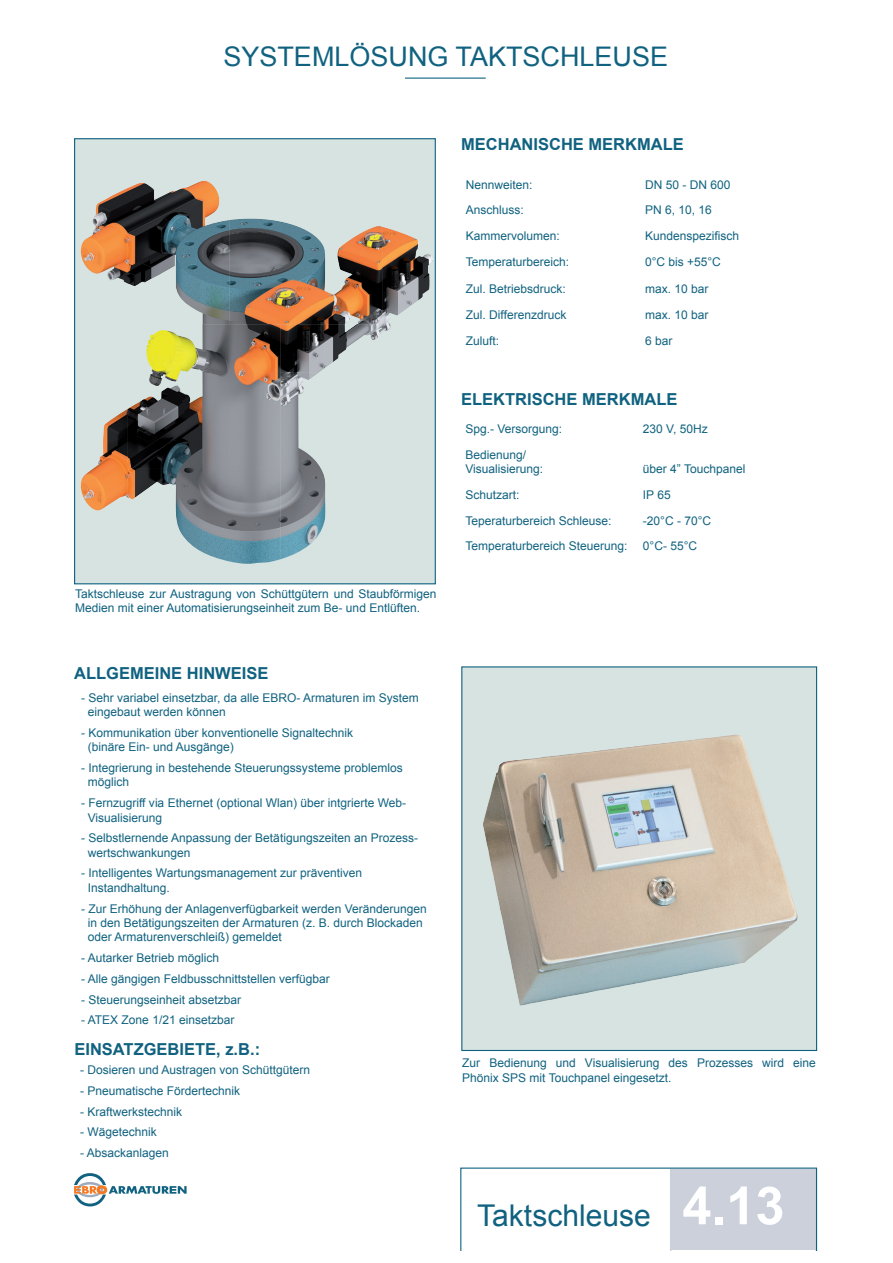
<style>
.page{position:relative;width:893px;height:1263px;background:#fff}
.page>*{position:absolute;margin:0;border:0;box-sizing:border-box;transform-origin:0 0}
.t1{font:700 52.5px "Arial";color:#fff}
.t2{font:30px "Arial";color:#106280}
.t3{font:27px "Arial";color:#106280}
.t4{font:700 16.5px "Arial";color:#106280}
.t5{font:12px/14.4px "Arial";color:#106280}
</style>
<div class="page">
<hr style="left:405px;top:78px;width:81px;height:1px;background:#106280">
<svg style="left:74px;top:1173px;width:113px;height:33px"></svg>
<div style="left:75px;top:139px;width:360px;height:445px;background:#d6e3e0"></div>
<img style="left:81px;top:181px;width:148px;height:143px">
<img style="left:229px;top:219px;width:153px;height:105px">
<img style="left:382px;top:227px;width:51px;height:104px">
<img style="left:128px;top:324px;width:153px;height:240px">
<img style="left:280px;top:324px;width:102px;height:48px">
<img style="left:81px;top:409px;width:47px;height:102px">
<img style="left:280px;top:372px;width:45px;height:187px">
<div style="left:462px;top:667px;width:355px;height:383px;background:#d6e3e0"></div>
<img style="left:483px;top:735px;width:263px;height:135px">
<img style="left:746px;top:751px;width:51px;height:210px">
<img style="left:492px;top:870px;width:254px;height:135px">
<div style="left:461px;top:666px;width:356px;height:385px;border:1px solid #106280"></div>
<svg style="left:460px;top:1167px;width:357px;height:83px"></svg>
<h3 class="t3" style="left:223px;top:39px;width:446px">SYSTEMLÖSUNG TAKTSCHLEUSE</h3>
<h3 class="t4" style="left:461px;top:133px;width:224px">MECHANISCHE MERKMALE</h3>
<p class="t5" style="left:466px;top:177px;width:68px">Nennweiten:</p>
<p class="t5" style="left:645px;top:177px;width:87px">DN 50 - DN 600</p>
<p class="t5" style="left:466px;top:203px;width:60px">Anschluss:</p>
<p class="t5" style="left:645px;top:203px;width:68px">PN 6, 10, 16</p>
<p class="t5" style="left:466px;top:229px;width:96px">Kammervolumen:</p>
<p class="t5" style="left:645px;top:229px;width:96px">Kundenspezifisch</p>
<p class="t5" style="left:466px;top:255px;width:105px">Temperaturbereich:</p>
<p class="t5" style="left:645px;top:255px;width:77px">0°C bis +55°C</p>
<p class="t5" style="left:466px;top:282px;width:102px">Zul. Betriebsdruck:</p>
<p class="t5" style="left:645px;top:282px;width:65px">max. 10 bar</p>
<p class="t5" style="left:466px;top:308px;width:102px">Zul. Differenzdruck</p>
<p class="t5" style="left:645px;top:308px;width:65px">max. 10 bar</p>
<p class="t5" style="left:466px;top:333px;width:35px">Zuluft:</p>
<p class="t5" style="left:645px;top:333px;width:29px">6 bar</p>
<h3 class="t4" style="left:461px;top:388px;width:218px">ELEKTRISCHE MERKMALE</h3>
<p class="t5" style="left:465px;top:422px;width:98px">Spg.- Versorgung:</p>
<p class="t5" style="left:643px;top:422px;width:66px">230 V, 50Hz</p>
<p class="t5" style="left:465px;top:447px;width:79px">Bedienung/<br>Visualisierung:</p>
<p class="t5" style="left:643px;top:462px;width:104px">über 4” Touchpanel</p>
<p class="t5" style="left:75px;top:587px;width:363px">Taktschleuse zur Austragung von Schüttgütern und Staubförmigen<br>Medien mit einer Automatisierungseinheit zum Be- und Entlüften.</p>
<h3 class="t4" style="left:74px;top:663px;width:196px">ALLGEMEINE HINWEISE</h3>
<p class="t5" style="left:88px;top:690px;width:332px;text-indent:-7px">- Sehr variabel einsetzbar, da alle EBRO- Armaturen im System eingebaut werden können</p>
<p class="t5" style="left:88px;top:725px;width:267px;text-indent:-7px">- Kommunikation über konventionelle Signaltechnik (binäre Ein- und Ausgänge)</p>
<p class="t5" style="left:88px;top:761px;width:316px;text-indent:-7px">- Integrierung in bestehende Steuerungssysteme problemlos möglich</p>
<p class="t5" style="left:88px;top:796px;width:320px;text-indent:-7px">- Fernzugriff via Ethernet (optional Wlan) über intgrierte Web-<br>Visualisierung</p>
<p class="t5" style="left:88px;top:831px;width:332px;text-indent:-7px">- Selbstlernende Anpassung der Betätigungszeiten an Prozess&shy;wertschwankungen</p>
<p class="t5" style="left:88px;top:866px;width:276px;text-indent:-7px">- Intelligentes Wartungsmanagement zur präventiven<br>Instandhaltung.</p>
<p class="t5" style="left:88px;top:901px;width:340px;text-indent:-7px">- Zur Erhöhung der Anlagenverfügbarkeit werden Veränderungen in den Betätigungszeiten der Armaturen (z. B. durch Blockaden oder Armaturenverschleiß) gemeldet</p>
<p class="t5" style="left:81px;top:951px;width:140px">- Autarker Betrieb möglich</p>
<p class="t5" style="left:81px;top:971px;width:250px">- Alle gängigen Feldbusschnittstellen verfügbar</p>
<p class="t5" style="left:81px;top:992px;width:162px">- Steuerungseinheit absetzbar</p>
<p class="t5" style="left:81px;top:1013px;width:155px">- ATEX Zone 1/21 einsetzbar</p>
<h3 class="t4" style="left:74px;top:1039px;width:187px">EINSATZGEBIETE, z.B.:</h3>
<p class="t5" style="left:80px;top:1063px;width:232px">- Dosieren und Austragen von Schüttgütern</p>
<p class="t5" style="left:80px;top:1083px;width:162px">- Pneumatische Fördertechnik</p>
<p class="t5" style="left:80px;top:1104px;width:104px">- Kraftwerkstechnik</p>
<p class="t5" style="left:80px;top:1125px;width:78px">- Wägetechnik</p>
<p class="t5" style="left:80px;top:1146px;width:90px">- Absackanlagen</p>
<p class="t5" style="left:465px;top:488px;width:56px">Schutzart:</p>
<p class="t5" style="left:643px;top:488px;width:29px">IP 65</p>
<p class="t5" style="left:465px;top:513px;width:148px">Teperaturbereich Schleuse:</p>
<p class="t5" style="left:643px;top:513px;width:70px">-20°C - 70°C</p>
<p class="t5" style="left:465px;top:539px;width:164px">Temperaturbereich Steuerung:</p>
<p class="t5" style="left:643px;top:539px;width:56px">0°C- 55°C</p>
<p class="t5" style="left:462px;top:1056px;width:355px">Zur Bedienung und Visualisierung des Prozesses wird eine<br>Phönix SPS mit Touchpanel eingesetzt.</p>
<h2 class="t2" style="left:477px;top:1195px;width:175px">Taktschleuse</h2>
<h1 class="t1" style="left:682px;top:1171px;width:104px">4.13</h1>
</div>
